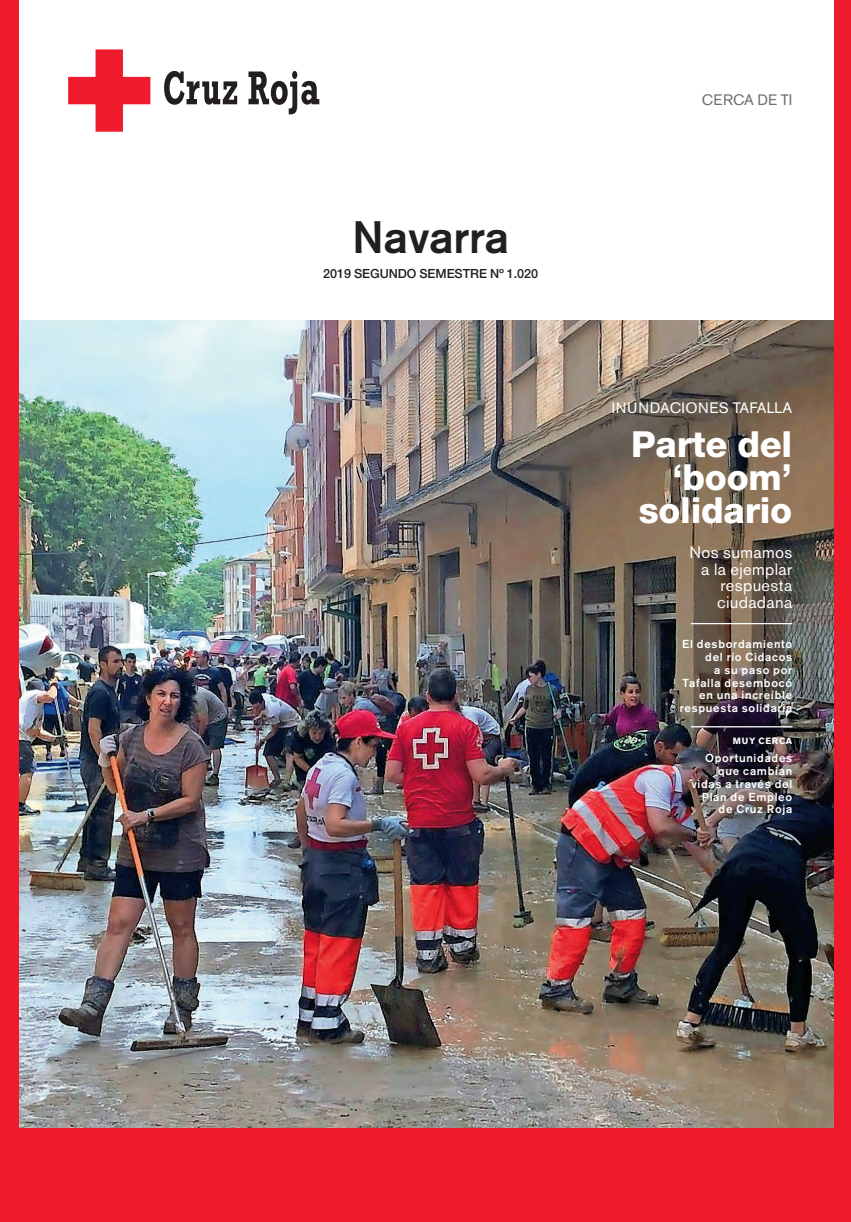
<style>
.page{position:relative;width:851px;height:1222px;background:#fff}
.page>*{position:absolute;margin:0;border:0;box-sizing:border-box;transform-origin:0 0}
.t1{font:500 45px "Akzidenz Grotesk BE";letter-spacing:-.005em;color:#231f20}
.t2{font:800 36px/33px "Helvetica Neue";letter-spacing:-.005em;color:#fff;text-align:right}
.t3{font:16.5px/16.5px "Akzidenz Grotesk BE";letter-spacing:.02em;color:#fff;text-align:right}
.t4{font:15px "Akzidenz Grotesk BE";letter-spacing:.03em;color:#fff}
.t5{font:15px "Akzidenz Grotesk BE";letter-spacing:.015em;color:#6d6f74}
.t6{font:500 12.6px "Helvetica Neue";letter-spacing:-.005em;color:#231f20}
.t7{font:500 11.55px/12.9px "Akzidenz Grotesk BE";letter-spacing:.06em;color:#fff;text-align:right}
.t8{font:700 9px "Akzidenz Grotesk BE";letter-spacing:.08em;color:#fff}
</style>
<div class="page">
<img style="left:19px;top:320px;width:815px;height:808px">
<svg style="left:164px;top:71px;width:73px;height:34px"></svg>
<svg style="left:248px;top:71px;width:71px;height:43px"></svg>
<svg style="left:68px;top:49px;width:82px;height:83px"></svg>
<div style="left:0;top:0;width:19px;height:1221px;background:#ee1b2c"></div>
<div style="left:834px;top:0;width:17px;height:1221px;background:#ee1b2c"></div>
<div style="left:0;top:1128px;width:851px;height:93px;background:#ee1b2c"></div>
<hr style="left:691px;top:623px;width:101px;height:1px;background:#fff">
<hr style="left:691px;top:726px;width:101px;height:1px;background:#fff">
<h1 class="t1" style="left:352px;top:220px;width:158px">Navarra</h1>
<p class="t6" style="left:323px;top:269px;width:216px">2019 SEGUNDO SEMESTRE Nº 1.020</p>
<p class="t5" style="left:702px;top:94px;width:92px">CERCA DE TI</p>
<p class="t4" style="left:611px;top:402px;width:182px">INUNDACIONES TAFALLA</p>
<h2 class="t2" style="left:631px;top:430px;width:163px">Parte del ‘boom’ solidario</h2>
<h3 class="t3" style="left:689px;top:545px;width:104px">Nos sumamos a la ejemplar respuesta ciudadana</h3>
<p class="t7" style="left:679px;top:638px;width:114px">El desbordamiento del río Cidacos<br>a su paso por<br>Tafalla desembocó en una increíble respuesta solidaria</p>
<p class="t8" style="left:733px;top:737px;width:61px">MUY CERCA</p>
<p class="t7" style="left:691px;top:752px;width:102px">Oportunidades que cambian vidas a través del<br>Plan de Empleo de Cruz Roja</p>
</div>
